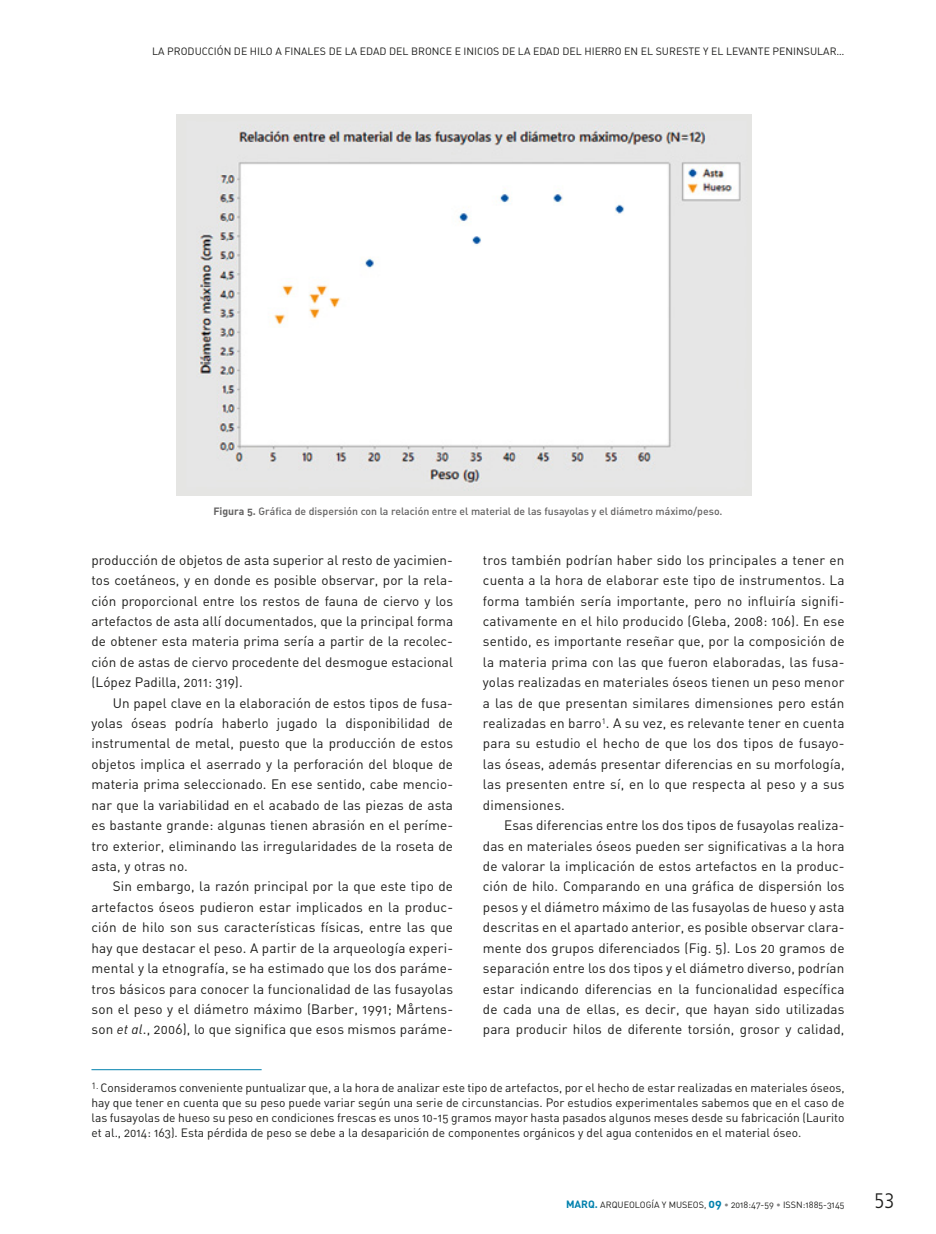
<style>
.page{position:relative;width:936px;height:1234px;background:#fff}
.page>*{position:absolute;margin:0;border:0;box-sizing:border-box;transform-origin:0 0}
.t1{font:300 condensed 21px "Frutiger LT Std";color:#1d1d1b}
.t2{font:13.5px/20.4px "DIN Regular Alternate";letter-spacing:.01em;color:#1d1d1b;text-align:justify}
.t3{font:12px/15px "DIN Regular Alternate";color:#1d1d1b;text-align:justify}
.t4{font:10.5px "DIN Regular Alternate";color:#1d1d1b}
.t5{font:10.5px "DIN Medium Alternate";color:#646363}
.t6{font:9px "DIN Regular Alternate";color:#1d1d1b}
.s1{font-family:"DIN Bold Alternate"}
.s2{font-family:"DIN Regular Italic Alt"}
.s3{font-family:"DIN Bold Alternate";font-size:10.5px;color:#0081ad}
.s4{font-family:"DIN Bold Alternate";font-size:12px;color:#0081ad}
.s5{color:#878787}
</style>
<div class="page">
<hr style="left:91px;top:1069px;width:170px;height:1px;background:#0081ad">
<img style="left:177px;top:115px;width:574px;height:380px">
<p class="t4" style="left:152px;top:44px;width:22px">La producci</p>
<p class="t4" style="left:217px;top:44px;width:40px">ónde hilo</p>
<p class="t4" style="left:275px;top:44px;width:16px">a finales</p>
<p class="t4" style="left:329px;top:44px;width:45px">de la Edad</p>
<p class="t4" style="left:389px;top:44px;width:7px">del</p>
<p class="t4" style="left:411px;top:44px;width:15px">Bronce</p>
<p class="t4" style="left:454px;top:44px;width:15px">e inicios</p>
<p class="t4" style="left:502px;top:44px;width:45px">de la Edad</p>
<p class="t4" style="left:562px;top:44px;width:7px">del</p>
<p class="t4" style="left:584px;top:44px;width:14px">Hierro</p>
<p class="t4" style="left:624px;top:44px;width:45px">en el Sureste</p>
<p class="t4" style="left:703px;top:44px;width:36px">y el Levante</p>
<p class="t4" style="left:772px;top:44px;width:8px">peninsular</p>
<p class="t4" style="left:836px;top:44px;width:9px">…</p>
<p class="t5" style="left:213px;top:503px;width:510px"><span class="s1">Figura 5.</span> Gráfica de dispersión con la relación entre el material de las fusayolas y el diámetro máximo/peso.</p>
<p class="t2" style="left:91px;top:549px;width:363px">producción de objetos de asta superior al resto de yacimien&shy;tos coetáneos, y en donde es posible observar, por la rela&shy;ción proporcional entre los restos de fauna de ciervo y los artefactos de asta allí documentados, que la principal forma de obtener esta materia prima sería a partir de la recolec&shy;ción de astas de ciervo procedente del desmogue estacional (López Padilla, 2011: 319).</p>
<p class="t2" style="left:91px;top:692px;width:363px;text-indent:21px">Un papel clave en la elaboración de estos tipos de fusa&shy;yolas óseas podría haberlo jugado la disponibilidad de instrumental de metal, puesto que la producción de estos objetos implica el aserrado y la perforación del bloque de materia prima seleccionado. En ese sentido, cabe mencio&shy;nar que la variabilidad en el acabado de las piezas de asta es bastante grande: algunas tienen abrasión en el períme&shy;tro exterior, eliminando las irregularidades de la roseta de asta, y otras no.</p>
<p class="t2" style="left:91px;top:875px;width:363px;text-indent:21px">Sin embargo, la razón principal por la que este tipo de artefactos óseos pudieron estar implicados en la produc&shy;ción de hilo son sus características físicas, entre las que hay que destacar el peso. A partir de la arqueología experi&shy;mental y la etnografía, se ha estimado que los dos paráme&shy;tros básicos para conocer la funcionalidad de las fusayolas son el peso y el diámetro máximo (Barber, 1991; Mårtens&shy;son <span class="s2">et al</span>., 2006), lo que significa que esos mismos paráme-</p>
<p class="t2" style="left:483px;top:549px;width:363px">tros también podrían haber sido los principales a tener en cuenta a la hora de elaborar este tipo de instrumentos. La forma también sería importante, pero no influiría signifi&shy;cativamente en el hilo producido (Gleba, 2008: 106). En ese sentido, es importante reseñar que, por la composición de la materia prima con las que fueron elaboradas, las fusa&shy;yolas realizadas en materiales óseos tienen un peso menor a las de que presentan similares dimensiones pero están realizadas en barro<sup>1</sup>. A su vez, es relevante tener en cuenta para su estudio el hecho de que los dos tipos de fusayo&shy;las óseas, además presentar diferencias en su morfología, las presenten entre sí, en lo que respecta al peso y a sus dimensiones.</p>
<p class="t2" style="left:483px;top:814px;width:363px;text-indent:21px">Esas diferencias entre los dos tipos de fusayolas realiza&shy;das en materiales óseos pueden ser significativas a la hora de valorar la implicación de estos artefactos en la produc&shy;ción de hilo. Comparando en una gráfica de dispersión los pesos y el diámetro máximo de las fusayolas de hueso y asta descritas en el apartado anterior, es posible observar clara&shy;mente dos grupos diferenciados (Fig. 5). Los 20 gramos de separación entre los dos tipos y el diámetro diverso, podrían estar indicando diferencias en la funcionalidad específica de cada una de ellas, es decir, que hayan sido utilizadas para producir hilos de diferente torsión, grosor y calidad,</p>
<p class="t3" style="left:91px;top:1079px;width:754px"><sup>1.</sup> Consideramos conveniente puntualizar que, a la hora de analizar este tipo de artefactos, por el hecho de estar realizadas en materiales óseos, hay que tener en cuenta que su peso puede variar según una serie de circunstancias. Por estudios experimentales sabemos que en el caso de las fusayolas de hueso su peso en condiciones frescas es unos 10-15 gramos mayor hasta pasados algunos meses desde su fabricación (Laurito et al., 2014: 163). Esta pérdida de peso se debe a la desaparición de componentes orgánicos y del agua contenidos en el material óseo.</p>
<p class="t6" style="left:566px;top:1198px;width:280px"><span class="s3">MARQ.</span> ARQUEOLOGÍA Y MUSEOS, <span class="s4">09</span> <span class="s5">•</span> 2018:47-59 <span class="s5">•</span> ISSN:1885-3145</p>
<h1 class="t1" style="left:874px;top:1188px;width:22px">53</h1>
</div>
